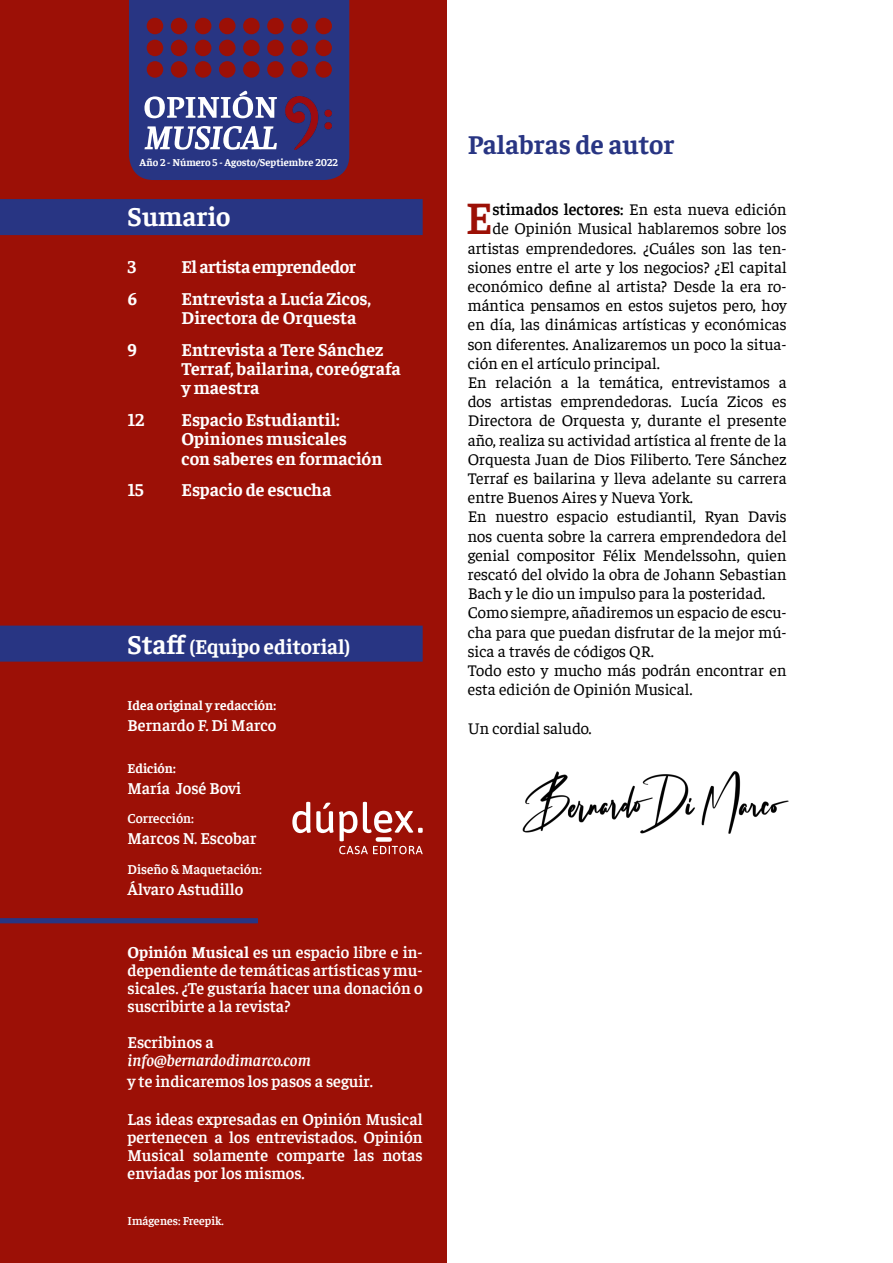
<style>
.page{position:relative;width:893px;height:1263px;background:#fff}
.page>*{position:absolute;margin:0;border:0;box-sizing:border-box;transform-origin:0 0}
.TEXTO{font:600 46.2px "Faustina";color:#9c1006}
.TEXTO-2{font:700 27px "Faustina";color:#283583}
.t1{font:700 27px "Faustina";color:#fff}
.t2{font:700 21px "Faustina";color:#fff}
.t3{font:700 18px/19.5px "Faustina";color:#fff}
.t4{font:700 18px "Faustina";letter-spacing:-.025em;color:#fff}
.TEXTO-3{font:16.5px/19.2px "Faustina";color:#000;text-align:justify}
.TEXTO-4{font:600 16.5px/18px "Faustina";color:#fff;text-align:justify}
.TEXTO-5{font:italic 600 16.5px "Faustina";color:#fff}
.t5{font:700 13.5px "Faustina";color:#fff}
.t6{font:600 13.5px "Faustina";color:#fff}
.t7{font:600 12px "Faustina";color:#fff}
.t8{font:700 10.5px "Faustina";color:#fff}
.s1{font-size:27px}
.s2{font-weight:700}
.s3{font-weight:600}
</style>
<div class="page">
<div style="left:0;top:0;width:446px;height:1263px;background:#9c1006"></div>
<div style="left:0;top:199px;width:423px;height:36px;background:#283583"></div>
<svg style="left:129px;top:0;width:220px;height:180px;background:#3c468c"></svg>
<div style="left:147px;top:61px;width:16px;height:17px;background:#9c1006;border-radius:50%"></div>
<div style="left:147px;top:18px;width:16px;height:16px;background:#9c1006;border-radius:50%"></div>
<div style="left:147px;top:40px;width:16px;height:16px;background:#9c1006;border-radius:50%"></div>
<div style="left:171px;top:61px;width:16px;height:17px;background:#9c1006;border-radius:50%"></div>
<div style="left:171px;top:18px;width:16px;height:16px;background:#9c1006;border-radius:50%"></div>
<div style="left:171px;top:40px;width:16px;height:16px;background:#9c1006;border-radius:50%"></div>
<div style="left:195px;top:61px;width:16px;height:17px;background:#9c1006;border-radius:50%"></div>
<div style="left:195px;top:18px;width:16px;height:16px;background:#9c1006;border-radius:50%"></div>
<div style="left:195px;top:40px;width:16px;height:16px;background:#9c1006;border-radius:50%"></div>
<div style="left:219px;top:61px;width:17px;height:17px;background:#9c1006;border-radius:50%"></div>
<div style="left:219px;top:18px;width:17px;height:16px;background:#9c1006;border-radius:50%"></div>
<div style="left:219px;top:40px;width:17px;height:16px;background:#9c1006;border-radius:50%"></div>
<div style="left:243px;top:61px;width:17px;height:17px;background:#9c1006;border-radius:50%"></div>
<div style="left:243px;top:18px;width:17px;height:16px;background:#9c1006;border-radius:50%"></div>
<div style="left:243px;top:40px;width:17px;height:16px;background:#9c1006;border-radius:50%"></div>
<div style="left:267px;top:61px;width:17px;height:17px;background:#9c1006;border-radius:50%"></div>
<div style="left:267px;top:18px;width:17px;height:16px;background:#9c1006;border-radius:50%"></div>
<div style="left:267px;top:40px;width:17px;height:16px;background:#9c1006;border-radius:50%"></div>
<div style="left:291px;top:61px;width:17px;height:17px;background:#9c1006;border-radius:50%"></div>
<div style="left:291px;top:18px;width:17px;height:16px;background:#9c1006;border-radius:50%"></div>
<div style="left:291px;top:40px;width:17px;height:16px;background:#9c1006;border-radius:50%"></div>
<div style="left:315px;top:61px;width:17px;height:17px;background:#9c1006;border-radius:50%"></div>
<div style="left:315px;top:18px;width:17px;height:16px;background:#9c1006;border-radius:50%"></div>
<div style="left:315px;top:40px;width:17px;height:16px;background:#9c1006;border-radius:50%"></div>
<img style="left:282px;top:96px;width:53px;height:54px">
<div style="left:0;top:626px;width:423px;height:36px;background:#283583"></div>
<svg style="left:0;top:918px;width:258px;height:5px"></svg>
<svg style="left:292px;top:802px;width:131px;height:52px"></svg>
<img style="left:522px;top:771px;width:267px;height:63px">
<p class="t8" style="left:140px;top:155px;width:200px">Año 2 - Número 5 - Agosto/Septiembre 2022</p>
<p class="t1" style="left:128px;top:198px;width:104px">Sumario</p>
<p class="t3" style="left:128px;top:256px;width:10px">3</p>
<p class="t4" style="left:182px;top:254px;width:176px">El artista emprendedor</p>
<p class="t3" style="left:128px;top:287px;width:11px">6</p>
<p class="t3" style="left:182px;top:287px;width:191px">Entrevista a Lucía Zicos,<br>Directora de Orquesta</p>
<p class="t3" style="left:128px;top:338px;width:11px">9</p>
<p class="t3" style="left:182px;top:338px;width:221px">Entrevista a Tere Sánchez<br>Terraf, bailarina, coreógrafa y maestra</p>
<p class="t3" style="left:128px;top:409px;width:18px">12</p>
<p class="t3" style="left:182px;top:409px;width:202px">Espacio Estudiantil:<br>Opiniones musicales<br>con saberes en formación</p>
<p class="t3" style="left:128px;top:479px;width:18px">15</p>
<p class="t3" style="left:182px;top:479px;width:151px">Espacio de escucha</p>
<p class="t2" style="left:128px;top:632px;width:224px"><span class="s1">Staff</span> (Equipo editorial)</p>
<p class="t5" style="left:128px;top:696px;width:150px">Idea original y redacción:</p>
<p class="TEXTO-4" style="left:128px;top:715px;width:150px">Bernardo F. Di Marco</p>
<p class="t5" style="left:128px;top:759px;width:50px">Edición:</p>
<p class="TEXTO-4" style="left:128px;top:778px;width:115px">María José Bovi</p>
<p class="t6" style="left:128px;top:809px;width:68px">Corrección:</p>
<p class="TEXTO-4" style="left:128px;top:828px;width:131px">Marcos N. Escobar</p>
<p class="t6" style="left:128px;top:860px;width:136px">Diseño &amp; Maquetación:</p>
<p class="TEXTO-4" style="left:128px;top:879px;width:117px">Álvaro Astudillo</p>
<p class="TEXTO-4" style="left:128px;top:942px;width:297px"><span class="s2">Opinión Musical</span> es un espacio libre e in&shy;dependiente de temáticas artísticas y mu&shy;sicales. ¿Te gustaría hacer una donación o suscribirte a la revista?</p>
<p class="TEXTO-4" style="left:128px;top:1032px;width:88px">Escribinos a</p>
<p class="TEXTO-5" style="left:128px;top:1049px;width:185px">info@bernardodimarco.com</p>
<p class="TEXTO-4" style="left:128px;top:1071px;width:247px">y te indicaremos los pasos a seguir.</p>
<p class="TEXTO-4" style="left:128px;top:1109px;width:297px">Las ideas expresadas en Opinión Musical pertenecen a los entrevistados. Opinión Musical solamente comparte las notas enviadas por los mismos.</p>
<p class="t7" style="left:128px;top:1213px;width:98px">Imágenes: Freepik.</p>
<p class="TEXTO-2" style="left:468px;top:126px;width:209px">Palabras de autor</p>
<p class="TEXTO" style="left:466px;top:187px;width:28px">E</p>
<p class="TEXTO-3" style="left:492px;top:199px;width:296px"><span class="s3">stimados lectores:</span> En esta nueva edición</p>
<p class="TEXTO-3" style="left:492px;top:218px;width:296px">de Opinión Musical hablaremos sobre los</p>
<p class="TEXTO-3" style="left:468px;top:237px;width:320px">artistas emprendedores. ¿Cuáles son las ten-</p>
<p class="TEXTO-3" style="left:468px;top:256px;width:320px">siones entre el arte y los negocios? ¿El capital</p>
<p class="TEXTO-3" style="left:468px;top:276px;width:320px">económico define al artista? Desde la era ro-</p>
<p class="TEXTO-3" style="left:468px;top:295px;width:320px">mántica pensamos en estos sujetos pero, hoy</p>
<p class="TEXTO-3" style="left:468px;top:314px;width:320px">en día, las dinámicas artísticas y económicas</p>
<p class="TEXTO-3" style="left:468px;top:333px;width:320px">son diferentes. Analizaremos un poco la situa-</p>
<p class="TEXTO-3" style="left:468px;top:352px;width:194px">ción en el artículo principal.</p>
<p class="TEXTO-3" style="left:468px;top:372px;width:320px">En relación a la temática, entrevistamos a dos artistas emprendedoras. Lucía Zicos es Directora de Orquesta y, durante el presente año, realiza su actividad artística al frente de la Orquesta Juan de Dios Filiberto. Tere Sánchez Terraf es bailarina y lleva adelante su carrera entre Buenos Aires y Nueva York.</p>
<p class="TEXTO-3" style="left:468px;top:506px;width:320px">En nuestro espacio estudiantil, Ryan Davis nos cuenta sobre la carrera emprendedora del genial compositor Félix Mendelssohn, quien rescató del olvido la obra de Johann Sebastian Bach y le dio un impulso para la posteridad.</p>
<p class="TEXTO-3" style="left:468px;top:602px;width:320px">Como siempre, añadiremos un espacio de escu&shy;cha para que puedan disfrutar de la mejor mú&shy;sica a través de códigos QR.</p>
<p class="TEXTO-3" style="left:468px;top:660px;width:320px">Todo esto y mucho más podrán encontrar en esta edición de Opinión Musical.</p>
<p class="TEXTO-3" style="left:468px;top:717px;width:125px">Un cordial saludo.</p>
</div>
